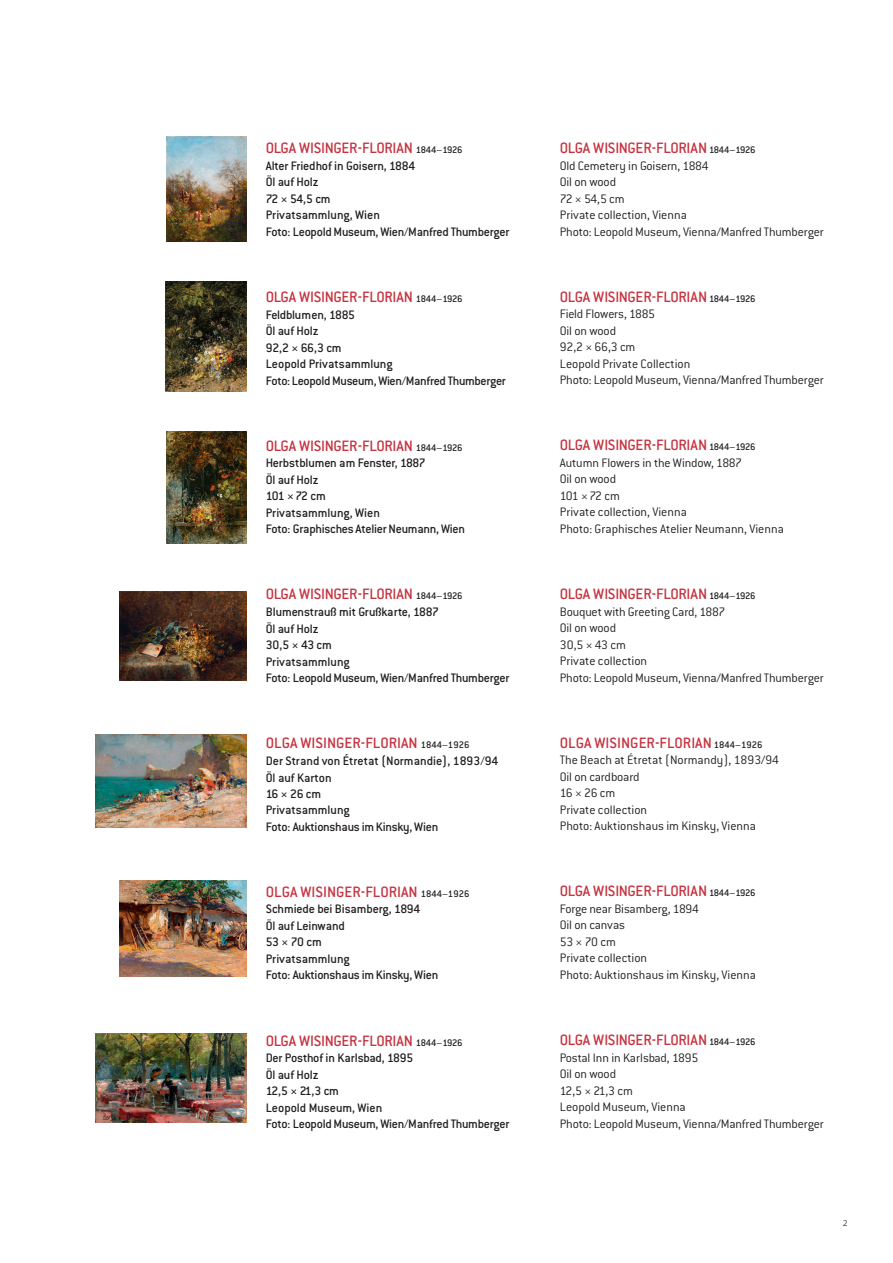
<style>
.page{position:relative;width:893px;height:1263px;background:#fff}
.page>*{position:absolute;margin:0;border:0;box-sizing:border-box;transform-origin:0 0}
.t1{font:500 16.5px "Conduit ITC Pro";letter-spacing:-.01em;color:#c63340}
.t2{font:300 13.5px/16.5px "Conduit ITC Pro";color:#231f20}
.t3{font:500 13.5px/16.5px "Conduit ITC Pro";letter-spacing:-.02em;color:#231f20}
.t4{font:500 13.5px/16.4px "Conduit ITC Pro";color:#231f20}
.t5{font:300 9px "The Sans CE B3";color:#231f20}
.s1{font-size:10.5px;color:#231f20}
</style>
<div class="page">
<img style="left:166px;top:137px;width:81px;height:104px">
<img style="left:166px;top:281px;width:81px;height:110px">
<img style="left:166px;top:432px;width:81px;height:112px">
<img style="left:120px;top:591px;width:127px;height:89px">
<img style="left:96px;top:735px;width:151px;height:92px">
<img style="left:120px;top:880px;width:127px;height:96px">
<img style="left:96px;top:1033px;width:151px;height:90px">
<p class="t1" style="left:266px;top:139px;width:198px">OLGA WISINGER-FLORIAN <span class="s1">1844–1926</span></p>
<p class="t3" style="left:266px;top:157px;width:245px">Alter Friedhof in Goisern, 1884<br>Öl auf Holz<br>72 × 54,5 cm<br>Privatsammlung, Wien<br>Foto: Leopold Museum, Wien/Manfred Thumberger</p>
<p class="t1" style="left:266px;top:287px;width:198px">OLGA WISINGER-FLORIAN <span class="s1">1844–1926</span></p>
<p class="t3" style="left:266px;top:306px;width:242px">Feldblumen, 1885<br>Öl auf Holz<br>92,2 × 66,3 cm<br>Leopold Privatsammlung<br>Foto: Leopold Museum, Wien/Manfred Thumberger</p>
<p class="t1" style="left:266px;top:436px;width:198px">OLGA WISINGER-FLORIAN <span class="s1">1844–1926</span></p>
<p class="t3" style="left:266px;top:455px;width:201px">Herbstblumen am Fenster, 1887<br>Öl auf Holz<br>101 × 72 cm<br>Privatsammlung, Wien<br>Foto: Graphisches Atelier Neumann, Wien</p>
<p class="t1" style="left:266px;top:585px;width:198px">OLGA WISINGER-FLORIAN <span class="s1">1844–1926</span></p>
<p class="t3" style="left:266px;top:603px;width:245px">Blumenstrauß mit Grußkarte, 1887<br>Öl auf Holz<br>30,5 × 43 cm<br>Privatsammlung<br>Foto: Leopold Museum, Wien/Manfred Thumberger</p>
<p class="t1" style="left:266px;top:734px;width:205px">OLGA WISINGER-FLORIAN <span class="s1">1844–1926</span></p>
<p class="t4" style="left:266px;top:753px;width:234px">Der Strand von Étretat (Normandie), 1893/94<br>Öl auf Karton<br>16 × 26 cm<br>Privatsammlung<br>Foto: Auktionshaus im Kinsky, Wien</p>
<p class="t1" style="left:266px;top:882px;width:205px">OLGA WISINGER-FLORIAN <span class="s1">1844–1926</span></p>
<p class="t3" style="left:266px;top:901px;width:174px">Schmiede bei Bisamberg, 1894<br>Öl auf Leinwand<br>53 × 70 cm<br>Privatsammlung<br>Foto: Auktionshaus im Kinsky, Wien</p>
<p class="t1" style="left:266px;top:1031px;width:198px">OLGA WISINGER-FLORIAN <span class="s1">1844–1926</span></p>
<p class="t3" style="left:266px;top:1050px;width:245px">Der Posthof in Karlsbad, 1895<br>Öl auf Holz<br>12,5 × 21,3 cm<br>Leopold Museum, Wien<br>Foto: Leopold Museum, Wien/Manfred Thumberger</p>
<p class="t1" style="left:560px;top:139px;width:197px">OLGA WISINGER-FLORIAN <span class="s1">1844–1926</span></p>
<p class="t2" style="left:560px;top:157px;width:266px">Old Cemetery in Goisern, 1884<br>Oil on wood<br>72 × 54,5 cm<br>Private collection, Vienna<br>Photo: Leopold Museum, Vienna/Manfred Thumberger</p>
<p class="t1" style="left:560px;top:287px;width:197px">OLGA WISINGER-FLORIAN <span class="s1">1844–1926</span></p>
<p class="t2" style="left:560px;top:306px;width:266px">Field Flowers, 1885<br>Oil on wood<br>92,2 × 66,3 cm<br>Leopold Private Collection<br>Photo: Leopold Museum, Vienna/Manfred Thumberger</p>
<p class="t1" style="left:560px;top:436px;width:197px">OLGA WISINGER-FLORIAN <span class="s1">1844–1926</span></p>
<p class="t2" style="left:560px;top:455px;width:226px">Autumn Flowers in the Window, 1887<br>Oil on wood<br>101 × 72 cm<br>Private collection, Vienna<br>Photo: Graphisches Atelier Neumann, Vienna</p>
<p class="t1" style="left:560px;top:585px;width:197px">OLGA WISINGER-FLORIAN <span class="s1">1844–1926</span></p>
<p class="t2" style="left:560px;top:603px;width:266px">Bouquet with Greeting Card, 1887<br>Oil on wood<br>30,5 × 43 cm<br>Private collection<br>Photo: Leopold Museum, Vienna/Manfred Thumberger</p>
<p class="t1" style="left:560px;top:733px;width:204px">OLGA WISINGER-FLORIAN <span class="s1">1844–1926</span></p>
<p class="t2" style="left:560px;top:752px;width:221px">The Beach at Étretat (Normandy), 1893/94<br>Oil on cardboard<br>16 × 26 cm<br>Private collection<br>Photo: Auktionshaus im Kinsky, Vienna</p>
<p class="t1" style="left:560px;top:882px;width:197px">OLGA WISINGER-FLORIAN <span class="s1">1844–1926</span></p>
<p class="t2" style="left:560px;top:901px;width:198px">Forge near Bisamberg, 1894<br>Oil on canvas<br>53 × 70 cm<br>Private collection<br>Photo: Auktionshaus im Kinsky, Vienna</p>
<p class="t1" style="left:560px;top:1030px;width:197px">OLGA WISINGER-FLORIAN <span class="s1">1844–1926</span></p>
<p class="t2" style="left:560px;top:1049px;width:266px">Postal Inn in Karlsbad, 1895<br>Oil on wood<br>12,5 × 21,3 cm<br>Leopold Museum, Vienna<br>Photo: Leopold Museum, Vienna/Manfred Thumberger</p>
<p class="t5" style="left:843px;top:1218px;width:6px">2</p>
</div>
